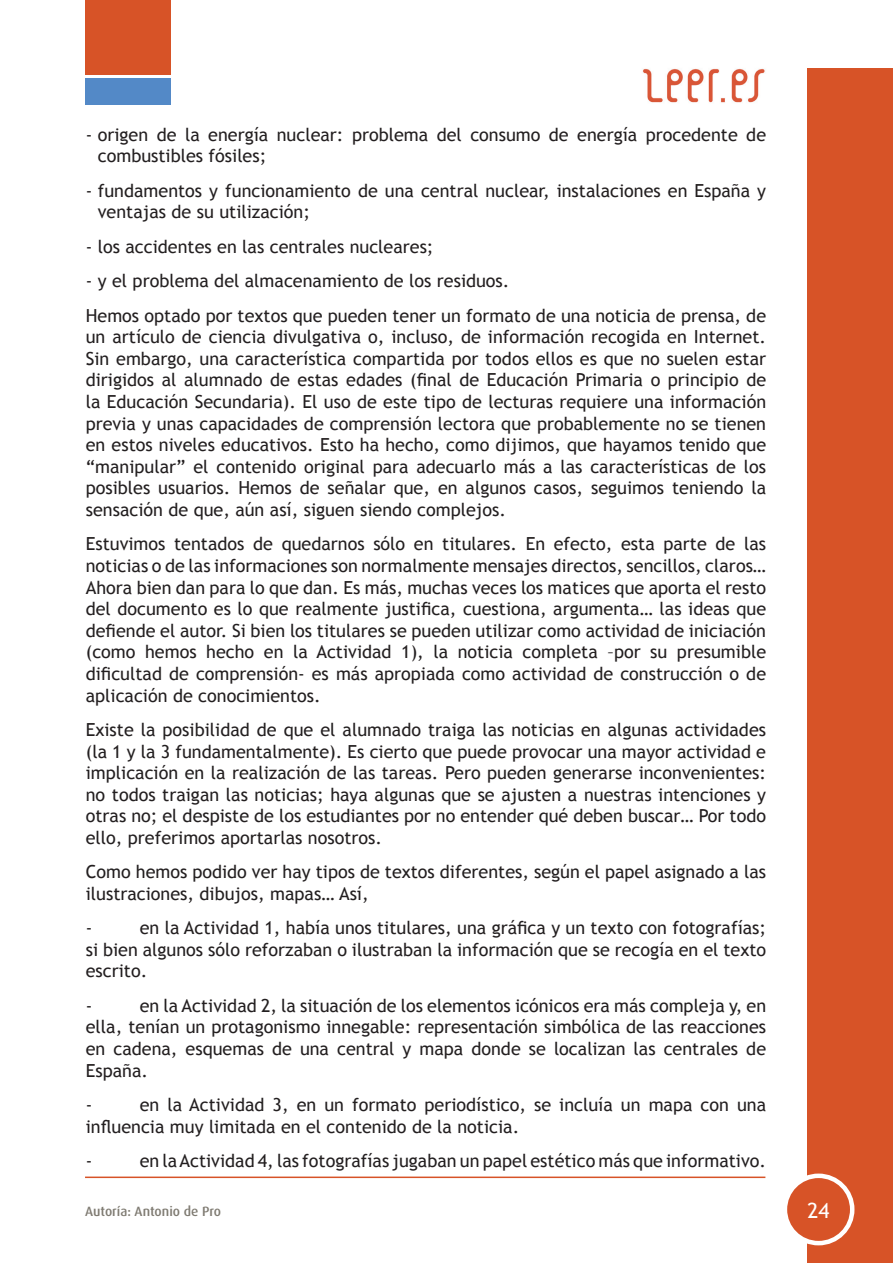
<style>
.page{position:relative;width:893px;height:1263px;background:#fff}
.page>*{position:absolute;margin:0;border:0;box-sizing:border-box;transform-origin:0 0}
.t1{font:21px "Trebuchet MS";color:#fff}
.t2{font:18px/21.6px "Trebuchet MS";color:#231f20}
.t3{font:500 13.5px "Dax";color:#7f7b72}
</style>
<div class="page">
<div style="left:85px;top:0;width:85px;height:74px;background:#d75327"></div>
<div style="left:85px;top:78px;width:85px;height:27px;background:#5389c7"></div>
<hr style="left:85px;top:1176px;width:680px;height:2px;background:#d75327">
<div style="left:808px;top:68px;width:85px;height:1195px;background:#d75327"></div>
<div style="left:785px;top:1176px;width:67px;height:67px;background:#d75327;border-radius:50%"></div>
<div style="left:783px;top:1173px;width:71px;height:72px;border:4px solid #fff;border-radius:50%"></div>
<img style="left:642px;top:68px;width:123px;height:35px">
<p class="t2" style="left:98px;top:124px;width:670px;text-indent:-12px">- origen de la energía nuclear: problema del consumo de energía procedente de combustibles fósiles;</p>
<p class="t2" style="left:98px;top:180px;width:670px;text-indent:-12px">- fundamentos y funcionamiento de una central nuclear, instalaciones en España y ventajas de su utilización;</p>
<p class="t2" style="left:86px;top:236px;width:349px">- los accidentes en las centrales nucleares;</p>
<p class="t2" style="left:86px;top:264px;width:682px;line-height:34.3px">- y el problema del almacenamiento de los residuos.<br>Hemos optado por textos que pueden tener un formato de una noticia de prensa, de</p>
<p class="t2" style="left:86px;top:326px;width:682px;text-align:justify">un artículo de ciencia divulgativa o, incluso, de información recogida en Internet.<br>Sin embargo, una característica compartida por todos ellos es que no suelen estar dirigidos al alumnado de estas edades (final de Educación Primaria o principio de la Educación Secundaria). El uso de este tipo de lecturas requiere una información previa y unas capacidades de comprensión lectora que probablemente no se tienen en estos niveles educativos. Esto ha hecho, como dijimos, que hayamos tenido que “manipular” el contenido original para adecuarlo más a las características de los posibles usuarios. Hemos de señalar que, en algunos casos, seguimos teniendo la sensación de que, aún así, siguen siendo complejos.</p>
<p class="t2" style="left:86px;top:533px;width:682px;text-align:justify">Estuvimos tentados de quedarnos sólo en titulares. En efecto, esta parte de las noticias o de las informaciones son normalmente mensajes directos, sencillos, claros… Ahora bien dan para lo que dan. Es más, muchas veces los matices que aporta el resto del documento es lo que realmente justifica, cuestiona, argumenta… las ideas que defiende el autor. Si bien los titulares se pueden utilizar como actividad de iniciación (como hemos hecho en la Actividad 1), la noticia completa –por su presumible dificultad de comprensión- es más apropiada como actividad de construcción o de aplicación de conocimientos.</p>
<p class="t2" style="left:86px;top:719px;width:682px;text-align:justify">Existe la posibilidad de que el alumnado traiga las noticias en algunas actividades (la 1 y la 3 fundamentalmente). Es cierto que puede provocar una mayor actividad e implicación en la realización de las tareas. Pero pueden generarse inconvenientes: no todos traigan las noticias; haya algunas que se ajusten a nuestras intenciones y otras no; el despiste de los estudiantes por no entender qué deben buscar… Por todo ello, preferimos aportarlas nosotros.</p>
<p class="t2" style="left:86px;top:861px;width:682px">Como hemos podido ver hay tipos de textos diferentes, según el papel asignado a las ilustraciones, dibujos, mapas… Así,</p>
<p class="t2" style="left:86px;top:917px;width:8px">-</p>
<p class="t2" style="left:86px;top:917px;width:682px;text-align:justify;text-indent:54px">en la Actividad 1, había unos titulares, una gráfica y un texto con fotografías; si bien algunos sólo reforzaban o ilustraban la información que se recogía en el texto escrito.</p>
<p class="t2" style="left:86px;top:995px;width:8px">-</p>
<p class="t2" style="left:86px;top:995px;width:682px;text-align:justify;text-indent:54px">en la Actividad 2, la situación de los elementos icónicos era más compleja y, en ella, tenían un protagonismo innegable: representación simbólica de las reacciones en cadena, esquemas de una central y mapa donde se localizan las centrales de España.</p>
<p class="t2" style="left:86px;top:1094px;width:8px">-</p>
<p class="t2" style="left:86px;top:1094px;width:682px;text-indent:54px">en la Actividad 3, en un formato periodístico, se incluía un mapa con una influencia muy limitada en el contenido de la noticia.</p>
<p class="t2" style="left:86px;top:1150px;width:8px">-</p>
<p class="t2" style="left:140px;top:1150px;width:628px">en la Actividad 4, las fotografías jugaban un papel estético más que informativo.</p>
<p class="t3" style="left:85px;top:1204px;width:138px">Autoría: Antonio de Pro</p>
<p class="t1" style="left:807px;top:1198px;width:24px">24</p>
</div>
